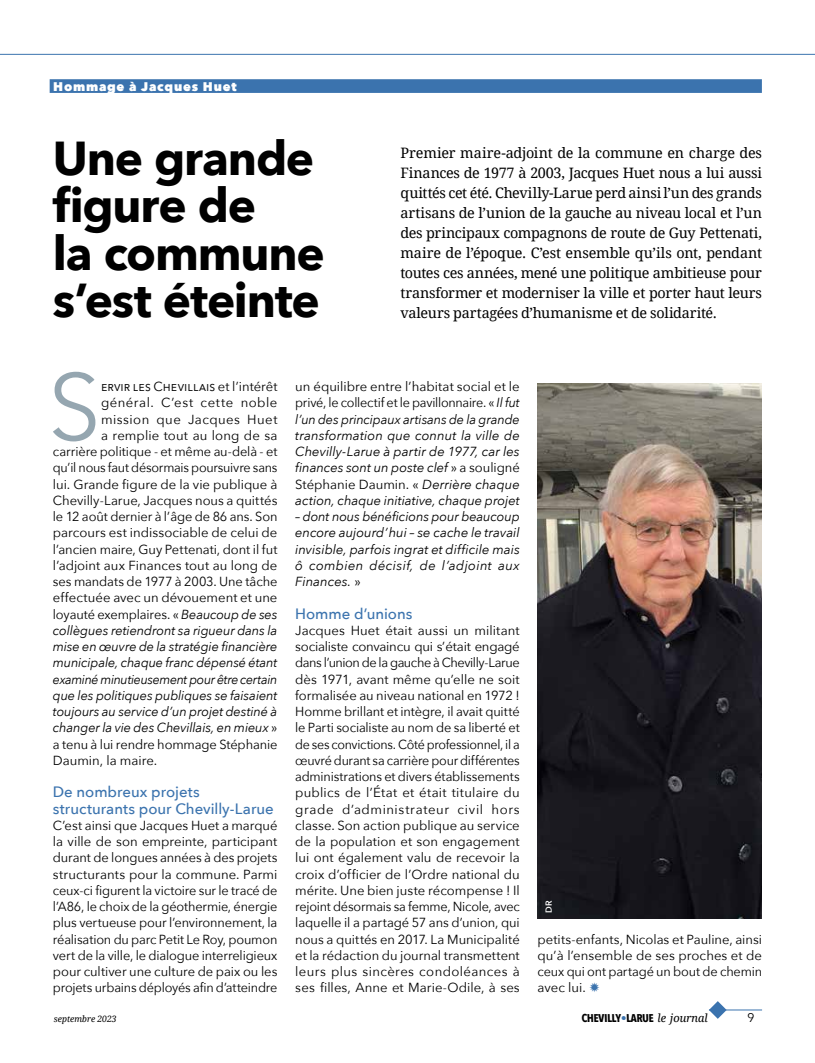
<style>
.page{position:relative;width:815px;height:1063px;background:#fff}
.page>*{position:absolute;margin:0;border:0;box-sizing:border-box;transform-origin:0 0}
.t1{font:93.75px "Avenir Next";color:#95a6b0}
.t2{font:700 47.5px/47.5px "Avenir Next";letter-spacing:-.025em;color:#000}
.t3{font:500 15px/16.2px "Avenir Next";letter-spacing:-.005em;color:#3b73ae}
.t4{font:14.38px/20px "Droid Serif";letter-spacing:-.015em;color:#000;text-align:justify}
.t5{font:13.12px/16.2px "Avenir Next";color:#000;text-align:justify}
.t6{font:italic 13.12px/16.2px "Avenir Next";letter-spacing:-.01em;color:#000;text-align:justify}
.t7{font:italic 13.12px/16.2px "Avenir Next";letter-spacing:-.01em;color:#000;text-align:justify;scale:.96 1}
.t8{font:13.12px "Avenir Next";letter-spacing:-.02em;color:#000;scale:.96 1}
.t9{font:italic 13.12px "Avenir Next";letter-spacing:-.01em;color:#000;scale:.95 1}
.t10{font:13.12px "Avenir Next";letter-spacing:.04em;color:#000}
.t11{font:13.12px "Avenir Next";letter-spacing:.035em;color:#000}
.t12{font:800 12.5px "Avenir Next";letter-spacing:.06em;color:#fff}
.t13{font:12.5px "Avenir Next";color:#000}
.t14{font:700 11.25px "Avenir Next Condensed";color:#000}
.t15{font:italic 8.75px "Droid Serif";letter-spacing:-.01em;color:#000}
.t16{font:600 8.75px "Avenir Next";color:#fff}
.s1{font-style:italic}
.s2{font-style:normal}
.s3{color:#3b73ae}
.s4{font-family:"Droid Serif";font-weight:400;font-style:italic}
</style>
<div class="page">
<hr style="left:709px;top:1010px;width:53px;height:1px;background:#3b73ae">
<svg style="left:709px;top:1001px;width:18px;height:18px"></svg>
<hr style="left:0;top:54px;width:815px;height:1px;background:#3b73ae">
<div style="left:50px;top:79px;width:712px;height:14px;background:#3b73ae"></div>
<img style="left:537px;top:384px;width:224px;height:534px">
<p class="t12" style="left:53px;top:79px;width:185px">Hommage à Jacques Huet</p>
<h2 class="t2" style="left:53px;top:134px;width:273px">Une grande figure de<br>la commune s’est éteinte</h2>
<p class="t4" style="left:400px;top:143px;width:363px">Premier maire-adjoint de la commune en charge des Finances de 1977 à 2003, Jacques Huet nous a lui aussi quittés cet été. Chevilly-Larue perd ainsi l’un des grands artisans de l’union de la gauche au niveau local et l’un des principaux compagnons de route de Guy Pettenati, maire de l’époque. C’est ensemble qu’ils ont, pendant toutes ces années, mené une politique ambitieuse pour transformer et moderniser la ville et porter haut leurs valeurs partagées d’humanisme et de solidarité.</p>
<h1 class="t1" style="left:48px;top:328px;width:54px">S</h1>
<p class="t5" style="left:101px;top:378px;width:178px">ervir les Chevillais et l’intérêt</p>
<p class="t10" style="left:101px;top:392px;width:178px">général. C’est cette noble</p>
<p class="t11" style="left:101px;top:408px;width:178px">mission que Jacques Huet</p>
<p class="t5" style="left:101px;top:427px;width:178px">a remplie tout au long de sa</p>
<p class="t5" style="left:53px;top:443px;width:226px">carrière politique - et même au-delà - et</p>
<p class="t8" style="left:53px;top:457px;width:235px">qu’il nous faut désormais poursuivre sans</p>
<p class="t5" style="left:53px;top:475px;width:226px">lui. Grande figure de la vie publique à</p>
<p class="t5" style="left:53px;top:492px;width:226px">Chevilly-Larue, Jacques nous a quittés</p>
<p class="t5" style="left:53px;top:508px;width:226px">le 12 août dernier à l’âge de 86 ans. Son</p>
<p class="t5" style="left:53px;top:524px;width:226px">parcours est indissociable de celui de</p>
<p class="t5" style="left:53px;top:540px;width:226px">l’ancien maire, Guy Pettenati, dont il fut</p>
<p class="t5" style="left:53px;top:557px;width:226px">l’adjoint aux Finances tout au long de</p>
<p class="t5" style="left:53px;top:573px;width:226px">ses mandats de 1977 à 2003. Une tâche</p>
<p class="t5" style="left:53px;top:589px;width:226px">effectuée avec un dévouement et une</p>
<p class="t5" style="left:53px;top:605px;width:226px">loyauté exemplaires. « <span class="s1">Beaucoup de ses</span></p>
<p class="t6" style="left:53px;top:621px;width:226px">collègues retiendront sa rigueur dans la</p>
<p class="t6" style="left:53px;top:638px;width:226px">mise en œuvre de la stratégie financière</p>
<p class="t6" style="left:53px;top:654px;width:226px">municipale, chaque franc dépensé étant</p>
<p class="t9" style="left:53px;top:668px;width:238px">examiné minutieusement pour être certain</p>
<p class="t6" style="left:53px;top:686px;width:226px">que les politiques publiques se faisaient</p>
<p class="t6" style="left:53px;top:703px;width:226px">toujours au service d’un projet destiné à</p>
<p class="t6" style="left:53px;top:719px;width:226px">changer la vie des Chevillais, en mieux <span class="s2">»</span></p>
<p class="t5" style="left:53px;top:735px;width:226px">a tenu à lui rendre hommage Stéphanie</p>
<p class="t5" style="left:53px;top:752px;width:106px">Daumin, la maire.</p>
<p class="t3" style="left:53px;top:783px;width:222px">De nombreux projets structurants pour Chevilly-Larue</p>
<p class="t5" style="left:53px;top:817px;width:226px">C’est ainsi que Jacques Huet a marqué la ville de son empreinte, participant durant de longues années à des projets structurants pour la commune. Parmi ceux-ci figurent la victoire sur le tracé de l’A86, le choix de la géothermie, énergie plus vertueuse pour l’environnement, la réalisation du parc Petit Le Roy, poumon vert de la ville, le dialogue interreligieux pour cultiver une culture de paix ou les projets urbains déployés afin d’atteindre</p>
<p class="t7" style="left:295px;top:378px;width:235px"><span class="s2">un équilibre entre l’habitat social et le privé, le collectif et le pavillonnaire. «</span> Il fut l’un des principaux artisans de la grande transformation que connut la ville de Chevilly-Larue à partir de 1977, car les finances sont un poste clef <span class="s2">» a souligné Stéphanie Daumin. «</span> Derrière chaque action, chaque initiative, chaque projet</p>
<p class="t6" style="left:295px;top:508px;width:226px">– dont nous bénéficions pour beaucoup encore aujourd’hui – se cache le travail invisible, parfois ingrat et difficile mais ô combien décisif, de l’adjoint aux Finances. <span class="s2">»</span></p>
<p class="t3" style="left:295px;top:605px;width:119px">Homme d’unions</p>
<p class="t5" style="left:295px;top:622px;width:226px">Jacques Huet était aussi un militant socialiste convaincu qui s’était engagé dans l’union de la gauche à Chevilly-Larue dès 1971, avant même qu’elle ne soit formalisée au niveau national en 1972 !<br>Homme brillant et intègre, il avait quitté le Parti socialiste au nom de sa liberté et de ses convictions. Côté professionnel, il a œuvré durant sa carrière pour différentes administrations et divers établissements publics de l’État et était titulaire du grade d’administrateur civil hors classe. Son action publique au service de la population et son engagement lui ont également valu de recevoir la croix d’officier de l’Ordre national du mérite. Une bien juste récompense ! Il rejoint désormais sa femme, Nicole, avec laquelle il a partagé 57 ans d’union, qui nous a quittés en 2017. La Municipalité et la rédaction du journal transmettent leurs plus sincères condoléances à ses filles, Anne et Marie-Odile, à ses</p>
<p class="t16" style="left:541px;top:913px;width:14px;rotate:-90deg">DR</p>
<p class="t5" style="left:537px;top:930px;width:226px">petits-enfants, Nicolas et Pauline, ainsi qu’à l’ensemble de ses proches et de ceux qui ont partagé un bout de chemin avec lui. <span class="s3">✹</span></p>
<p class="t15" style="left:54px;top:1013px;width:64px">septembre 2023</p>
<p class="t14" style="left:582px;top:1012px;width:128px">CHEVILLY<span class="s3">•</span>LARUE <span class="s4">le journal</span></p>
<p class="t13" style="left:747px;top:1008px;width:9px">9</p>
</div>
